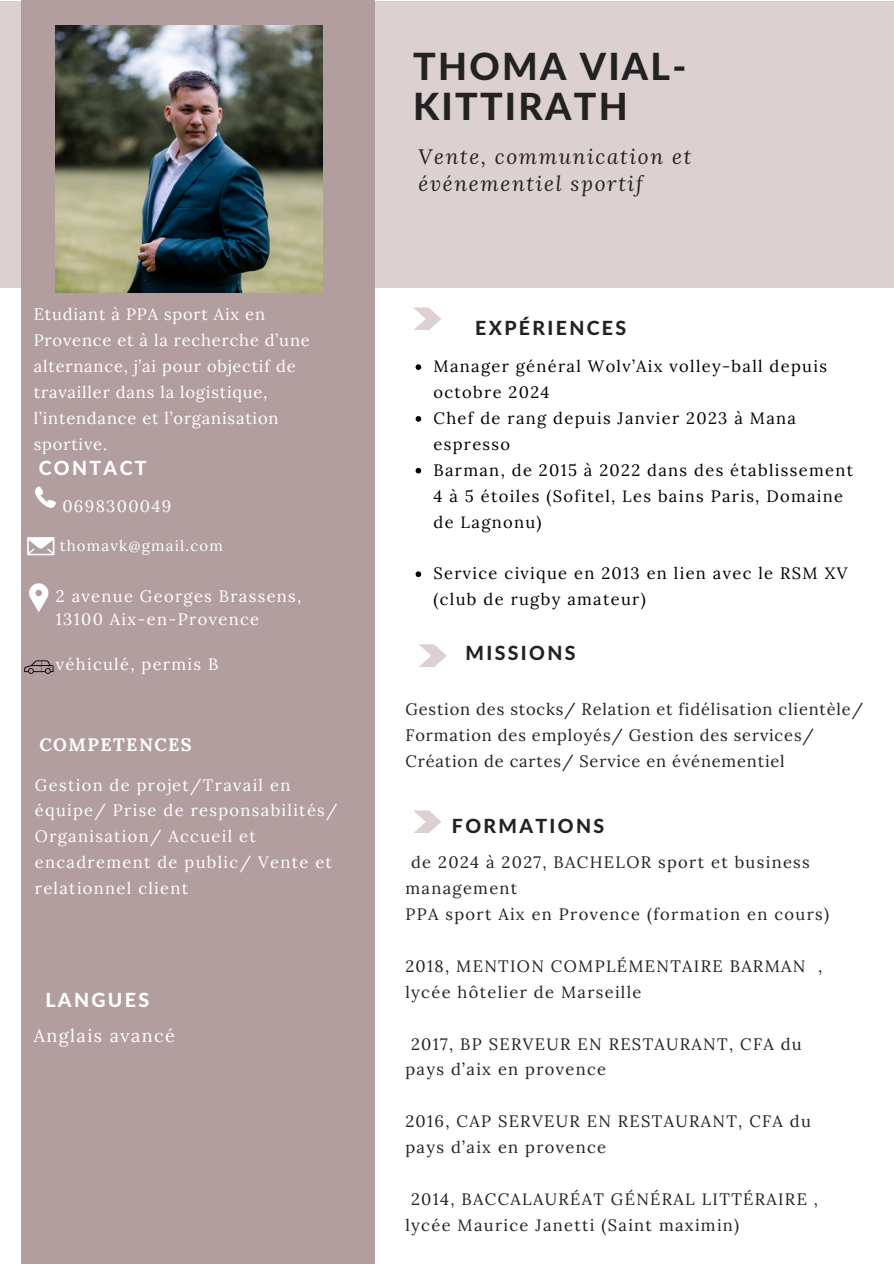
<style>
.page{position:relative;width:894px;height:1264px;background:#fff}
.page>*{position:absolute;margin:0;border:0;box-sizing:border-box;transform-origin:0 0}
.t1{font:800 37.5px/39.3px "Lato Latin";letter-spacing:.06em;color:#222}
.t2{font:italic 20.85px/26.4px "Lora";letter-spacing:.08em;color:#222}
.t3{font:800 19.5px "Lato Latin";letter-spacing:.12em;color:#222}
.t4{font:800 19.5px "Lato Latin";letter-spacing:.12em;color:#fff}
.t5{font:18px "Lora";letter-spacing:.08em;color:#fff}
.t6{font:700 18px "Lora";letter-spacing:.08em;color:#fff}
.t7{font:16.5px/25.8px "Lora";letter-spacing:.08em;color:#222}
.t8{font:16.5px/25.8px "Lora";letter-spacing:.08em;color:#000}
.t9{font:16.5px/25.8px "Lora";letter-spacing:.08em;color:#fff}
.t10{font:16.5px/25.8px "Lora";letter-spacing:.05em;color:#fff}
.t11{font:16.5px/25.8px "Lora";letter-spacing:.05em;color:#222}
.t12{font:15px "Lora";letter-spacing:.08em;color:#fff}
</style>
<div class="page">
<div style="left:0;top:1px;width:893px;height:286px;background:#ddd0d1"></div>
<div style="left:21px;top:0;width:354px;height:1263px;background:#b39e9f"></div>
<svg style="left:35px;top:486px;width:21px;height:22px"></svg>
<svg style="left:27px;top:537px;width:27px;height:18px"></svg>
<svg style="left:29px;top:583px;width:19px;height:29px"></svg>
<svg style="left:413px;top:307px;width:28px;height:23px"></svg>
<svg style="left:419px;top:644px;width:27px;height:23px"></svg>
<svg style="left:413px;top:810px;width:28px;height:23px"></svg>
<img style="left:56px;top:25px;width:267px;height:267px">
<svg style="left:24px;top:660px;width:29px;height:14px"></svg>
<svg style="left:415px;top:364px;width:6px;height:6px"></svg>
<svg style="left:415px;top:416px;width:6px;height:6px"></svg>
<svg style="left:415px;top:468px;width:6px;height:5px"></svg>
<svg style="left:415px;top:571px;width:6px;height:6px"></svg>
<p class="t10" style="left:34px;top:301px;width:277px">Etudiant à PPA sport Aix en<br>Provence et à la recherche d’une alternance, j’ai pour objectif de travailler dans la logistique, l’intendance et l’organisation sportive.</p>
<h5 class="t4" style="left:39px;top:459px;width:109px">CONTACT</h5>
<h2 class="t9" style="left:62px;top:493px;width:110px">0698300049</h2>
<p class="t12" style="left:60px;top:536px;width:165px">thomavk@gmail.com</p>
<h5 class="t9" style="left:56px;top:585px;width:247px;line-height:22.5px">2 avenue Georges Brassens,<br>13100 Aix-en-Provence</h5>
<p class="t9" style="left:56px;top:651px;width:164px">véhiculé, permis B</p>
<h5 class="t6" style="left:39px;top:733px;width:154px">COMPETENCES</h5>
<h5 class="t9" style="left:35px;top:771px;width:304px">Gestion de projet/Travail en équipe/ Prise de responsabilités/<br>Organisation/ Accueil et encadrement de public/ Vente et relationnel client</h5>
<h3 class="t4" style="left:45px;top:991px;width:105px">LANGUES</h3>
<h2 class="t5" style="left:34px;top:1023px;width:143px">Anglais avancé</h2>
<p class="t1" style="left:413px;top:49px;width:275px">THOMA VIAL-<br>KITTIRATH</p>
<p class="t2" style="left:418px;top:143px;width:274px">Vente, communication et événementiel sportif</p>
<p class="t3" style="left:475px;top:319px;width:152px">EXPÉRIENCES</p>
<p class="t8" style="left:433px;top:353px;width:395px">Manager général Wolv’Aix volley-ball depuis octobre 2024</p>
<h5 class="t8" style="left:433px;top:405px;width:364px">Chef de rang depuis Janvier 2023 à Mana espresso</h5>
<h2 class="t8" style="left:433px;top:457px;width:421px">Barman, de 2015 à 2022 dans des établissement<br>4 à 5 étoiles (Sofitel, Les bains Paris, Domaine de Lagnonu)</h2>
<h5 class="t8" style="left:433px;top:560px;width:415px">Service civique en 2013 en lien avec le RSM XV (club de rugby amateur)</h5>
<p class="t3" style="left:465px;top:644px;width:111px">MISSIONS</p>
<p class="t11" style="left:405px;top:695px;width:459px">Gestion des stocks/ Relation et fidélisation clientèle/<br>Formation des employés/ Gestion des services/<br>Création de cartes/ Service en événementiel</p>
<p class="t3" style="left:452px;top:817px;width:154px">FORMATIONS</p>
<h5 class="t7" style="left:405px;top:849px;width:425px;text-indent:6px">de 2024 à 2027, BACHELOR sport et business management<br>PPA sport Aix en Provence (formation en cours)</h5>
<h5 class="t7" style="left:405px;top:952px;width:418px">2018, MENTION COMPLÉMENTAIRE BARMAN ,</h5>
<h4 class="t7" style="left:405px;top:978px;width:237px">lycée hôtelier de Marseille</h4>
<h4 class="t7" style="left:405px;top:1030px;width:397px;text-indent:6px">2017, BP SERVEUR EN RESTAURANT, CFA du pays d’aix en provence</h4>
<h5 class="t7" style="left:405px;top:1108px;width:407px">2016, CAP SERVEUR EN RESTAURANT, CFA du pays d’aix en provence</h5>
<h1 class="t7" style="left:405px;top:1185px;width:414px;text-indent:6px">2014, BACCALAURÉAT GÉNÉRAL LITTÉRAIRE , lycée Maurice Janetti (Saint maximin)</h1>
</div>
